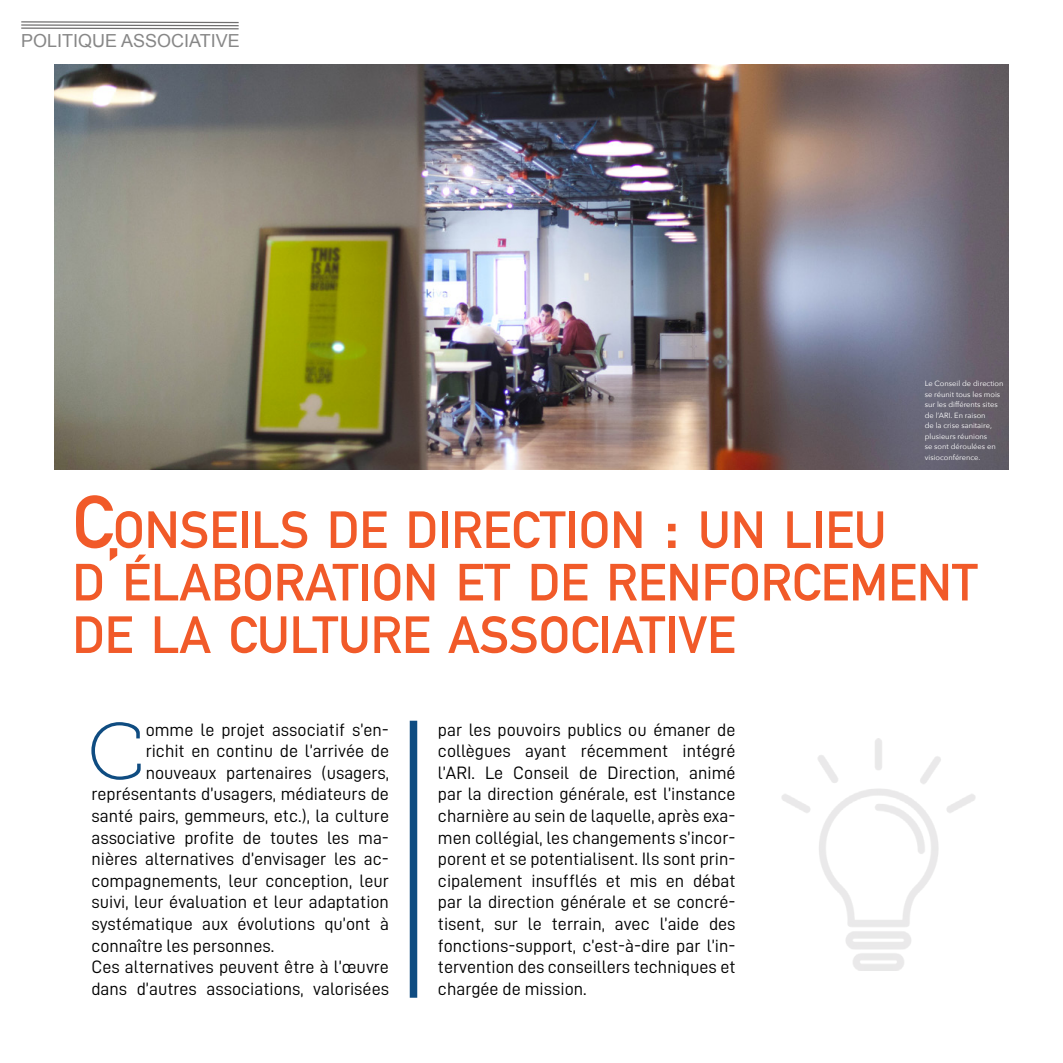
<style>
.page{position:relative;width:1063px;height:1063px;background:#fff}
.page>*{position:absolute;margin:0;border:0;box-sizing:border-box;transform-origin:0 0}
.t1{font:79.65px "Museo Slab 100";color:#0f4c81}
.t2{font:700 51.45px/52.5px "DIN Alternate";color:#f15a29}
.t3{font:18px/21.6px "D DIN";color:#000;text-align:justify}
.t4{font:18px "Arial";color:#878787}
.t5{font:7.5px/10.5px "Avenir Next";color:#fff}
.s1{font-size:73.5px}
</style>
<div class="page">
<img style="left:55px;top:65px;width:954px;height:405px">
<div style="left:410px;top:721px;width:7px;height:277px;background:#0f4c81"></div>
<img style="left:781px;top:738px;width:195px;height:233px">
<svg style="left:21px;top:21px;width:218px;height:9px"></svg>
<p class="t4" style="left:21px;top:31px;width:220px">POLITIQUE ASSOCIATIVE</p>
<p class="t5" style="left:925px;top:379px;width:80px">Le Conseil de direction se réunit tous les mois sur les différents sites de l’ARI. En raison<br>de la crise sanitaire, plusieurs réunions<br>se sont déroulées en visioconférence.</p>
<h2 class="t2" style="left:72px;top:503px;width:907px"><span class="s1">C</span>ONSEILS DE DIRECTION <span class="s1">:</span> UN LIEU<br>D<span class="s1">’</span>ÉLABORATION ET DE RENFORCEMENT<br>DE LA CULTURE ASSOCIATIVE</h2>
<h1 class="t1" style="left:87px;top:709px;width:60px">C</h1>
<p class="t3" style="left:146px;top:718px;width:245px">omme le projet associatif s’en-</p>
<p class="t3" style="left:146px;top:740px;width:245px">richit en continu de l’arrivée de</p>
<p class="t3" style="left:146px;top:762px;width:245px">nouveaux partenaires (usagers,</p>
<p class="t3" style="left:91px;top:783px;width:299px">représentants d’usagers, médiateurs de</p>
<p class="t3" style="left:91px;top:805px;width:299px">santé pairs, gemmeurs, etc.), la culture</p>
<p class="t3" style="left:91px;top:826px;width:299px">associative profite de toutes les ma-</p>
<p class="t3" style="left:91px;top:848px;width:299px">nières alternatives d’envisager les ac-</p>
<p class="t3" style="left:91px;top:870px;width:299px">compagnements, leur conception, leur</p>
<p class="t3" style="left:91px;top:891px;width:299px">suivi, leur évaluation et leur adaptation</p>
<p class="t3" style="left:91px;top:913px;width:299px">systématique aux évolutions qu’ont à</p>
<p class="t3" style="left:91px;top:934px;width:184px">connaître les personnes.</p>
<p class="t3" style="left:91px;top:956px;width:299px">Ces alternatives peuvent être à l’œuvre</p>
<p class="t3" style="left:91px;top:978px;width:299px">dans d’autres associations, valorisées</p>
<p class="t3" style="left:438px;top:718px;width:299px">par les pouvoirs publics ou émaner de collègues ayant récemment intégré l’ARI. Le Conseil de Direction, animé par la direction générale, est l’instance charnière au sein de laquelle, après exa&shy;men collégial, les changements s’incor&shy;porent et se potentialisent. Ils sont prin&shy;cipalement insufflés et mis en débat par la direction générale et se concré&shy;tisent, sur le terrain, avec l’aide des fonctions-support, c’est-à-dire par l’in&shy;tervention des conseillers techniques et chargée de mission.</p>
</div>
